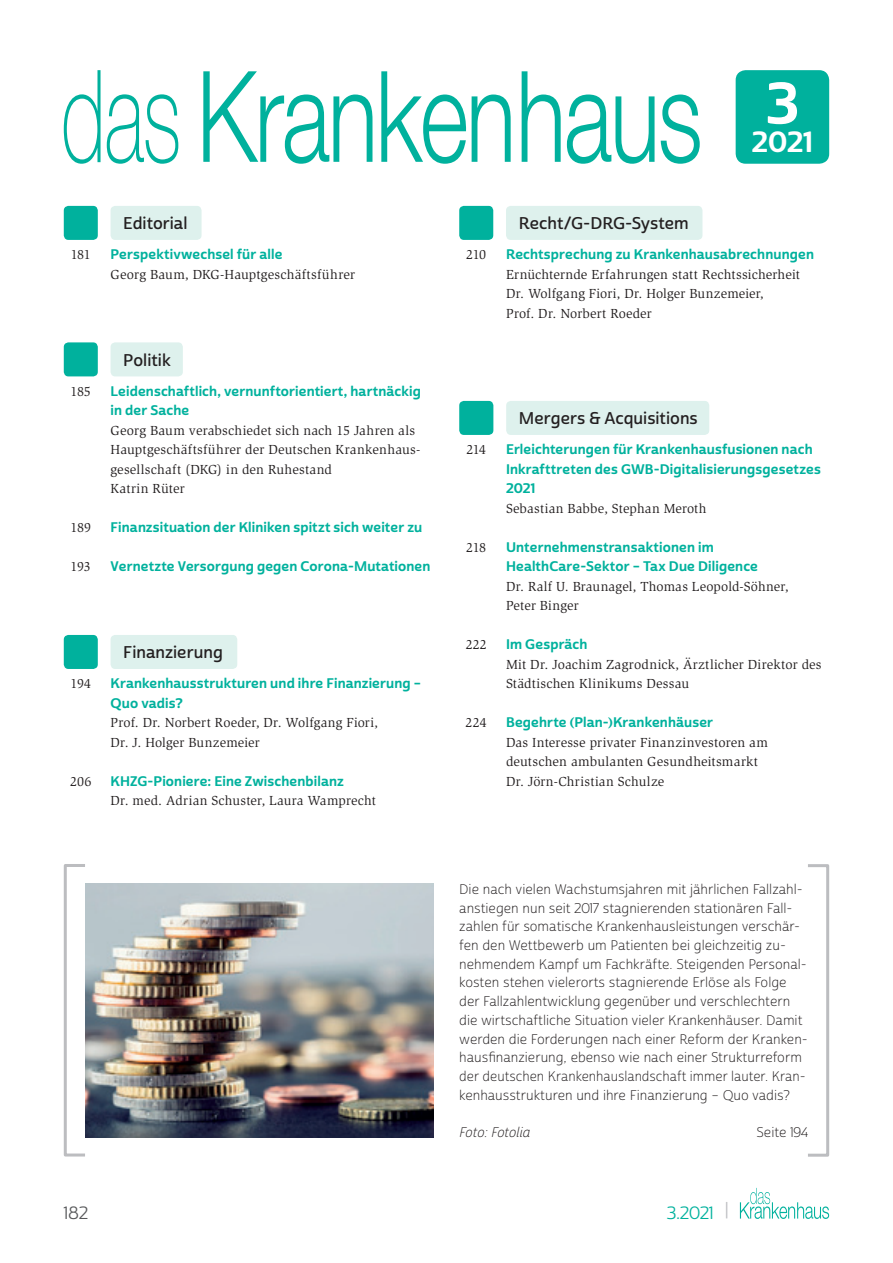
<style>
.page{position:relative;width:893px;height:1263px;background:#fff}
.page>*{position:absolute;margin:0;border:0;box-sizing:border-box;transform-origin:0 0}
.t1{font:56.55px "Cabrito Sans Nor Bol";color:#fff}
.t2{font:28.35px "Cabrito Sans Nor Bol";color:#fff}
.t3{font:17.25px "Cabrito Sans Nor Reg";color:#00b19d}
.t4{font:17.25px "Cabrito Sans Nor Reg";color:#57585a}
.t5{font:16.5px "Cabrito Sans Nor Dem";color:#231f20}
.t6{font:13.5px/19.5px "Slimbach Std";letter-spacing:.015em;color:#231f20}
.t7{font:13.5px/18.8px "Cabrito Sans Nor Lig";color:#231f20}
.t8{font:13.5px/19.5px "Cabrito Sans Nor Bol";letter-spacing:.01em;color:#00b19d}
.t9{font:13.5px "Cabrito Sans Nor Lig It";color:#231f20}
.s1{font-size:18.9px;color:#bcbdc0}
</style>
<div class="page">
<svg style="left:740px;top:1188px;width:89px;height:31px"></svg>
<div style="left:506px;top:206px;width:196px;height:34px;background:#def1ed;border-radius:5px"></div>
<div style="left:459px;top:206px;width:34px;height:34px;background:#00b19d;border-radius:5px"></div>
<div style="left:506px;top:401px;width:203px;height:34px;background:#def1ed;border-radius:5px"></div>
<div style="left:459px;top:401px;width:34px;height:34px;background:#00b19d;border-radius:5px"></div>
<svg style="left:203px;top:71px;width:169px;height:93px"></svg>
<svg style="left:381px;top:71px;width:85px;height:93px"></svg>
<svg style="left:472px;top:95px;width:39px;height:67px"></svg>
<svg style="left:522px;top:71px;width:39px;height:91px"></svg>
<svg style="left:567px;top:95px;width:87px;height:69px"></svg>
<svg style="left:661px;top:95px;width:39px;height:69px"></svg>
<svg style="left:64px;top:70px;width:37px;height:94px"></svg>
<svg style="left:107px;top:94px;width:71px;height:70px"></svg>
<div style="left:736px;top:70px;width:93px;height:94px;background:#00b19d;border-radius:10px"></div>
<div style="left:64px;top:864px;width:23px;height:292px;border:3px solid #bcbdc0"></div>
<div style="left:806px;top:864px;width:23px;height:293px;border:3px solid #bcbdc0"></div>
<img style="left:85px;top:883px;width:349px;height:254px">
<div style="left:111px;top:206px;width:91px;height:34px;background:#def1ed;border-radius:5px"></div>
<div style="left:64px;top:206px;width:34px;height:34px;background:#00b19d;border-radius:5px"></div>
<div style="left:111px;top:342px;width:72px;height:34px;background:#def1ed;border-radius:5px"></div>
<div style="left:64px;top:342px;width:34px;height:34px;background:#00b19d;border-radius:5px"></div>
<div style="left:111px;top:635px;width:126px;height:34px;background:#def1ed;border-radius:5px"></div>
<div style="left:64px;top:635px;width:34px;height:34px;background:#00b19d;border-radius:5px"></div>
<p class="t5" style="left:123px;top:213px;width:66px">Editorial</p>
<p class="t6" style="left:71px;top:245px;width:22px">181</p>
<p class="t8" style="left:111px;top:245px;width:173px">Perspektivwechsel für alle</p>
<p class="t6" style="left:111px;top:265px;width:246px">Georg Baum, DKG-Hauptgeschäftsführer</p>
<p class="t5" style="left:123px;top:350px;width:49px">Politik</p>
<p class="t6" style="left:71px;top:382px;width:22px">185</p>
<p class="t8" style="left:111px;top:382px;width:312px">Leidenschaftlich, vernunftorientiert, hartnäckig in der Sache</p>
<p class="t6" style="left:111px;top:421px;width:311px">Georg Baum verabschiedet sich nach 15 Jahren als Hauptgeschäftsführer der Deutschen Krankenhaus&shy;gesellschaft (DKG) in den Ruhestand<br>Katrin Rüter</p>
<p class="t6" style="left:71px;top:518px;width:22px">189</p>
<p class="t8" style="left:111px;top:518px;width:313px">Finanzsituation der Kliniken spitzt sich weiter zu</p>
<p class="t6" style="left:71px;top:557px;width:22px">193</p>
<p class="t8" style="left:111px;top:557px;width:321px">Vernetzte Versorgung gegen Corona-Mutationen</p>
<p class="t5" style="left:123px;top:642px;width:101px">Finanzierung</p>
<p class="t6" style="left:70px;top:674px;width:22px">194</p>
<p class="t8" style="left:111px;top:674px;width:312px">Krankenhausstrukturen und ihre Finanzierung –<br>Quo vadis?</p>
<p class="t6" style="left:111px;top:713px;width:269px">Prof. Dr. Norbert Roeder, Dr. Wolfgang Fiori,<br>Dr. J. Holger Bunzemeier</p>
<p class="t6" style="left:70px;top:772px;width:23px">206</p>
<p class="t8" style="left:111px;top:772px;width:235px">KHZG-Pioniere: Eine Zwischenbilanz</p>
<p class="t6" style="left:111px;top:791px;width:267px">Dr. med. Adrian Schuster, Laura Wamprecht</p>
<p class="t5" style="left:519px;top:213px;width:171px">Recht/G-DRG-System</p>
<h1 class="t1" style="left:766px;top:68px;width:35px">3</h1>
<h2 class="t2" style="left:752px;top:124px;width:63px">2021</h2>
<p class="t6" style="left:466px;top:245px;width:21px">210</p>
<p class="t8" style="left:506px;top:245px;width:310px">Rechtsprechung zu Krankenhausabrechnungen</p>
<p class="t6" style="left:506px;top:265px;width:295px">Ernüchternde Erfahrungen statt Rechtssicherheit<br>Dr. Wolfgang Fiori, Dr. Holger Bunzemeier,<br>Prof. Dr. Norbert Roeder</p>
<p class="t5" style="left:519px;top:408px;width:180px">Mergers &amp; Acquisitions</p>
<p class="t6" style="left:466px;top:440px;width:21px">214</p>
<p class="t8" style="left:506px;top:440px;width:316px">Erleichterungen für Krankenhausfusionen nach<br>Inkrafttreten des GWB-Digitalisierungsgesetzes<br>2021</p>
<p class="t6" style="left:506px;top:499px;width:202px">Sebastian Babbe, Stephan Meroth</p>
<p class="t6" style="left:466px;top:538px;width:21px">218</p>
<p class="t8" style="left:506px;top:538px;width:253px">Unternehmenstransaktionen im<br>HealthCare-Sektor – Tax Due Diligence</p>
<p class="t6" style="left:506px;top:577px;width:284px">Dr. Ralf U. Braunagel, Thomas Leopold-Söhner,<br>Peter Binger</p>
<p class="t6" style="left:466px;top:635px;width:23px">222</p>
<p class="t8" style="left:506px;top:635px;width:83px">Im Gespräch</p>
<p class="t6" style="left:506px;top:655px;width:317px">Mit Dr. Joachim Zagrodnick, Ärztlicher Direktor des<br>Städtischen Klinikums Dessau</p>
<p class="t6" style="left:466px;top:713px;width:23px">224</p>
<p class="t8" style="left:506px;top:713px;width:209px">Begehrte (Plan-)Krankenhäuser</p>
<p class="t6" style="left:506px;top:733px;width:263px">Das Interesse privater Finanzinvestoren am deutschen ambulanten Gesundheitsmarkt<br>Dr. Jörn-Christian Schulze</p>
<p class="t7" style="left:459px;top:880px;width:350px">Die nach vielen Wachstumsjahren mit jährlichen Fallzahl&shy;anstiegen nun seit 2017 stagnierenden stationären Fall&shy;zahlen für somatische Krankenhausleistungen verschär&shy;fen den Wettbewerb um Patienten bei gleichzeitig zu&shy;nehmendem Kampf um Fachkräfte. Steigenden Personal&shy;kosten stehen vielerorts stagnierende Erlöse als Folge der Fallzahlentwicklung gegenüber und verschlechtern die wirtschaftliche Situation vieler Krankenhäuser. Damit werden die Forderungen nach einer Reform der Kranken&shy;hausfinanzierung, ebenso wie nach einer Strukturreform der deutschen Krankenhauslandschaft immer lauter. Kran&shy;kenhausstrukturen und ihre Finanzierung – Quo vadis?</p>
<p class="t9" style="left:459px;top:1124px;width:73px">Foto: Fotolia</p>
<p class="t7" style="left:756px;top:1123px;width:53px">Seite 194</p>
<p class="t4" style="left:64px;top:1202px;width:26px">182</p>
<p class="t3" style="left:667px;top:1202px;width:63px">3.2021 <span class="s1">|</span></p>
</div>
